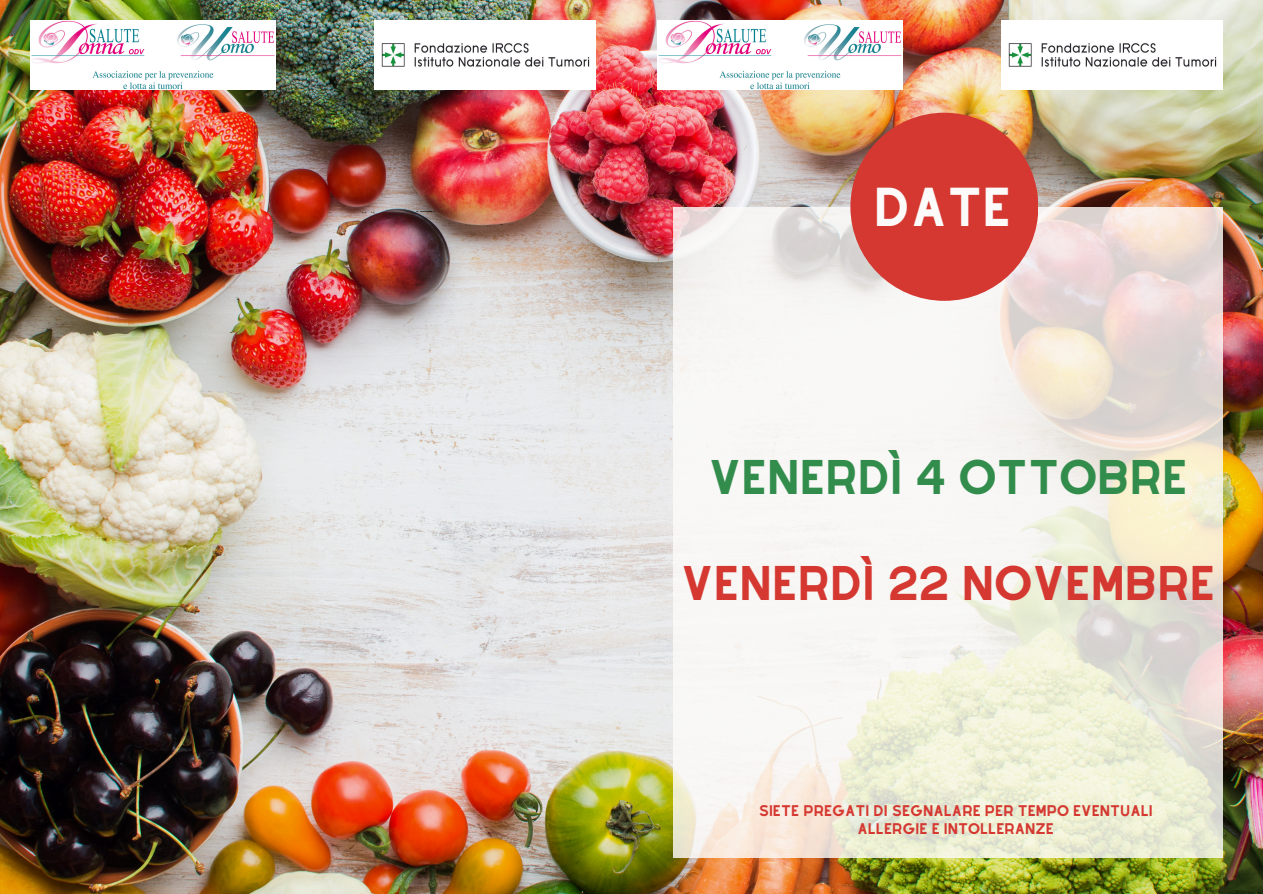
<style>
.page{position:relative;width:1263px;height:894px;background:#fff}
.page>*{position:absolute;margin:0;border:0;box-sizing:border-box;transform-origin:0 0}
.t1{font:47.85px "Alyssum Sans";color:#fcfbf9}
.t2{font:42.45px "Alyssum Sans";color:#d53831}
.t3{font:42.45px "Alyssum Sans";color:#328d4c}
.t4{font:13.5px/18px "Alyssum Sans";color:#d53831;text-align:center}
</style>
<div class="page">
<img style="left:0;top:0;width:1263px;height:893px">
<svg style="left:674px;top:207px;width:549px;height:650px"></svg>
<div style="left:850px;top:113px;width:188px;height:188px;background:#d53831;border-radius:50%"></div>
<img style="left:1001px;top:20px;width:222px;height:70px">
<img style="left:657px;top:20px;width:245px;height:70px">
<img style="left:374px;top:20px;width:222px;height:70px">
<img style="left:30px;top:20px;width:245px;height:70px">
<h1 class="t1" style="left:874px;top:178px;width:139px">DATE</h1>
<h2 class="t3" style="left:708px;top:451px;width:481px">VENERDÌ 4 OTTOBRE</h2>
<h2 class="t2" style="left:681px;top:557px;width:536px">VENERDÌ 22 NOVEMBRE</h2>
<p class="t4" style="left:759px;top:801px;width:396px">SIETE PREGATI DI SEGNALARE PER TEMPO EVENTUALI<br>ALLERGIE E INTOLLERANZE</p>
</div>
